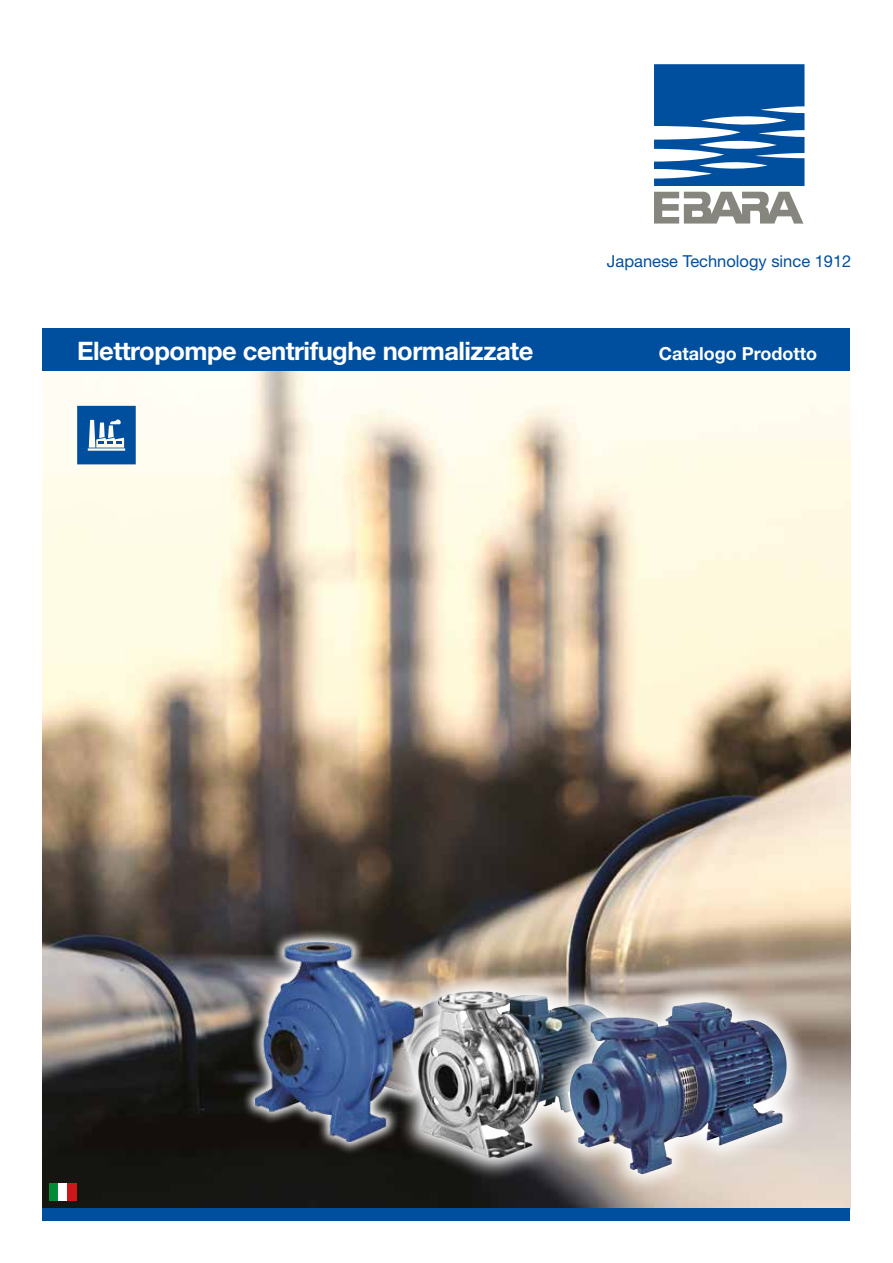
<style>
.page{position:relative;width:893px;height:1263px;background:#fff}
.page>*{position:absolute;margin:0;border:0;box-sizing:border-box;transform-origin:0 0}
.t1{font:700 25.5px "Helvetica Neue";letter-spacing:-.02em;color:#fff}
.t2{font:700 18px "Helvetica Neue";color:#fff}
.t3{font:16.5px "Helvetica Neue";color:#004f9f}
</style>
<div class="page">
<img style="left:43px;top:371px;width:807px;height:837px">
<div style="left:43px;top:329px;width:807px;height:42px;background:#004f9f"></div>
<div style="left:43px;top:1208px;width:807px;height:12px;background:#004f9f"></div>
<div style="left:49px;top:1183px;width:9px;height:18px;background:#008d36"></div>
<div style="left:58px;top:1183px;width:10px;height:18px;background:#fff"></div>
<div style="left:68px;top:1183px;width:9px;height:18px;background:#cd171a"></div>
<svg style="left:654px;top:64px;width:150px;height:160px"></svg>
<svg style="left:242px;top:929px;width:194px;height:226px;background:#3a3734"></svg>
<img style="left:255px;top:943px;width:167px;height:199px">
<svg style="left:395px;top:968px;width:246px;height:213px;background:#77726d"></svg>
<img style="left:418px;top:991px;width:130px;height:167px">
<img style="left:548px;top:980px;width:261px;height:216px">
<img style="left:570px;top:1002px;width:133px;height:125px">
<svg style="left:77px;top:406px;width:59px;height:58px;background:#2e6ead"></svg>
<p class="t3" style="left:607px;top:251px;width:246px">Japanese Technology since 1912</p>
<p class="t1" style="left:77px;top:335px;width:458px">Elettropompe centrifughe normalizzate</p>
<p class="t2" style="left:659px;top:342px;width:160px">Catalogo Prodotto</p>
</div>
